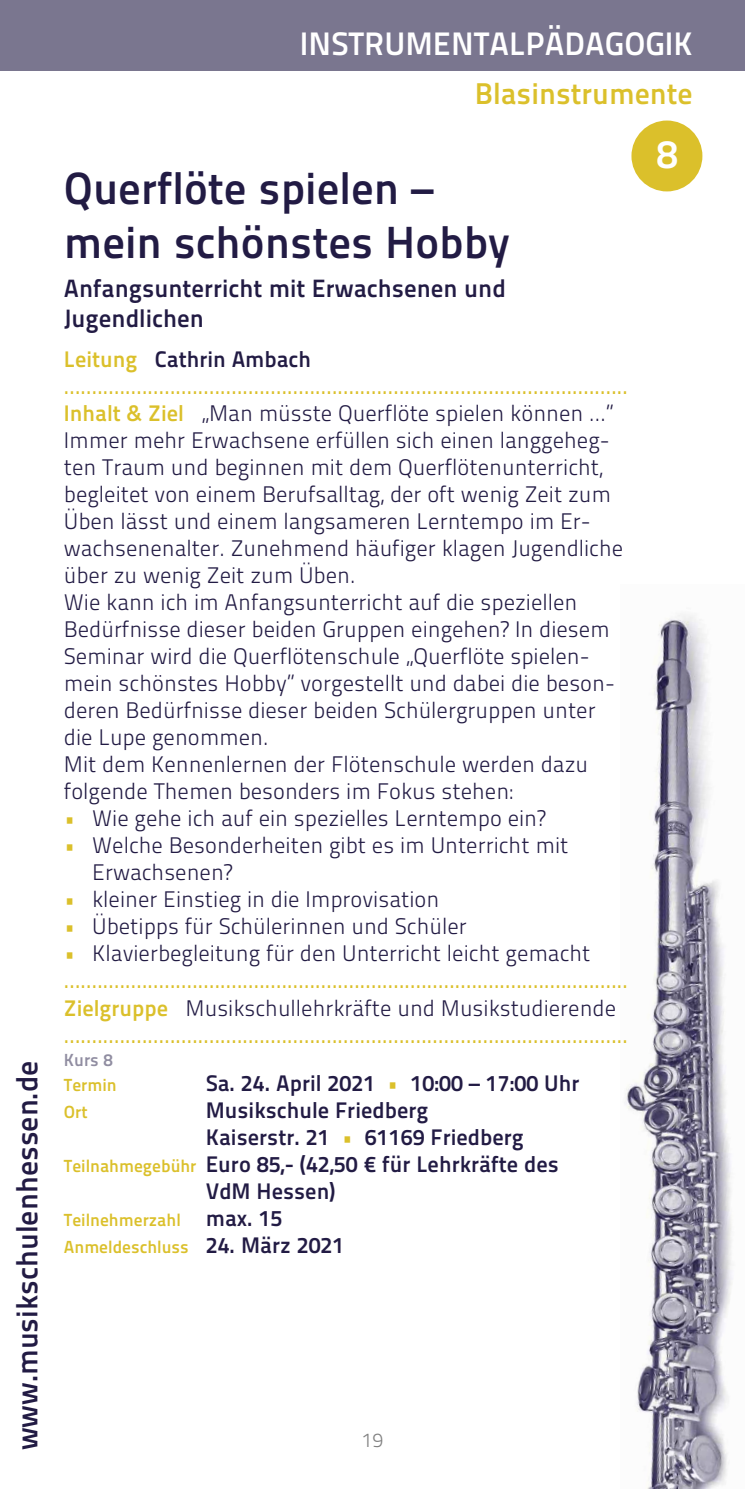
<style>
.page{position:relative;width:745px;height:1489px;background:#fff}
.page>*{position:absolute;margin:0;border:0;box-sizing:border-box;transform-origin:0 0}
.t1{font:45px/54px "Titillium Maps 26 L 750 wt";color:#221b44}
.t2{font:40px "Titillium Maps 26 L 750 wt";color:#fff}
.t3{font:32.5px "Titillium Maps 26 L 750 wt";color:#fff}
.t4{font:30px "Titillium Maps 26 L 750 wt";color:#221b44}
.t5{font:30px "Titillium Maps 26 L 750 wt";color:#dbc02b}
.t6{font:25px/30px "Titillium Maps 26 L 750 wt";color:#221b44}
.t7{font:22.5px/27px "Titillium Maps 26 L 250 wt";color:#221b44}
.t8{font:22.5px "Titillium Maps 26 L 500 wt";color:#dbc02b}
.t9{font:22.5px "Titillium Maps 26 L 750 wt";color:#221b44}
.t10{font:20px "Titillium Maps 26 L 250 wt";color:#808080}
.t11{font:17.5px/27px "Titillium Maps 26 L 750 wt";color:#dbc02b}
.t12{font:17.5px "Titillium Maps 26 L 750 wt";color:#908da1}
.s1{color:#dbc02b}
.s2{font-family:"Titillium Maps 26 L 750 wt";color:#dbc02b}
.s3{font-size:17.5px;color:#dbc02b}
.s4{font-size:22.5px;color:#221b44}
</style>
<div class="page">
<img style="left:624px;top:614px;width:109px;height:874px">
<div style="left:0;top:0;width:744px;height:71px;background:#7a768f"></div>
<div style="left:631px;top:120px;width:71px;height:71px;background:#dbc02b;border-radius:50%"></div>
<h3 class="t4" style="left:17px;top:1449px;width:391px;rotate:-90deg">www.musikschulenhessen.de</h3>
<h3 class="t3" style="left:300px;top:33px;width:394px">INSTRUMENTALPÄDAGOGIK</h3>
<h3 class="t5" style="left:474px;top:84px;width:219px">Blasinstrumente</h3>
<h2 class="t2" style="left:656px;top:141px;width:23px">8</h2>
<h1 class="t1" style="left:64px;top:166px;width:447px">Querflöte spielen – mein schönstes Hobby</h1>
<p class="t6" style="left:64px;top:276px;width:443px">Anfangsunterricht mit Erwachsenen und<br>Jugendlichen</p>
<p class="t9" style="left:64px;top:351px;width:248px"><span class="s1">Leitung</span> Cathrin Ambach</p>
<p class="t8" style="left:64px;top:378px;width:565px">.....................................................................................................</p>
<p class="t7" style="left:64px;top:402px;width:560px"><span class="s2">Inhalt &amp; Ziel</span> „Man müsste Querflöte spielen können ...” Immer mehr Erwachsene erfüllen sich einen langgeheg&shy;ten Traum und beginnen mit dem Querflötenunterricht, begleitet von einem Berufsalltag, der oft wenig Zeit zum Üben lässt und einem langsameren Lerntempo im Er&shy;wachsenenalter. Zunehmend häufiger klagen Jugendliche über zu wenig Zeit zum Üben.<br>Wie kann ich im Anfangsunterricht auf die speziellen Bedürfnisse dieser beiden Gruppen eingehen? In diesem Seminar wird die Querflötenschule „Querflöte spielen&shy;mein schönstes Hobby” vorgestellt und dabei die beson&shy;deren Bedürfnisse dieser beiden Schülergruppen unter die Lupe genommen.<br>Mit dem Kennenlernen der Flötenschule werden dazu folgende Themen besonders im Fokus stehen:</p>
<p class="t7" style="left:64px;top:807px;width:483px"><span class="s2">•</span> Wie gehe ich auf ein spezielles Lerntempo ein?</p>
<p class="t7" style="left:92px;top:834px;width:477px;text-indent:-28px"><span class="s2">•</span> Welche Besonderheiten gibt es im Unterricht mit<br>Erwachsenen?</p>
<p class="t7" style="left:64px;top:888px;width:376px"><span class="s2">•</span> kleiner Einstieg in die Improvisation</p>
<p class="t7" style="left:64px;top:915px;width:404px"><span class="s2">•</span> Übetipps für Schülerinnen und Schüler</p>
<p class="t7" style="left:64px;top:942px;width:528px"><span class="s2">•</span> Klavierbegleitung für den Unterricht leicht gemacht</p>
<p class="t8" style="left:64px;top:972px;width:565px">.....................................................................................................</p>
<p class="t7" style="left:64px;top:996px;width:553px"><span class="s2">Zielgruppe</span> Musikschullehrkräfte und Musikstudierende</p>
<p class="t8" style="left:64px;top:1026px;width:565px">.....................................................................................................</p>
<p class="t12" style="left:64px;top:1053px;width:50px">Kurs 8</p>
<p class="t11" style="left:64px;top:1072px;width:54px">Termin</p>
<p class="t9" style="left:206px;top:1074px;width:375px">Sa. 24. April 2021 <span class="s1">•</span> 10:00 – 17:00 Uhr</p>
<p class="t11" style="left:64px;top:1099px;width:25px">Ort</p>
<p class="t9" style="left:206px;top:1101px;width:224px">Musikschule Friedberg</p>
<p class="t9" style="left:206px;top:1128px;width:319px">Kaiserstr. 21 <span class="s1">•</span> 61169 Friedberg</p>
<p class="t9" style="left:64px;top:1155px;width:496px"><span class="s3">Teilnahmegebühr</span> Euro 85,- (42,50 € für Lehrkräfte des</p>
<p class="t9" style="left:206px;top:1182px;width:131px">VdM Hessen)</p>
<p class="t11" style="left:64px;top:1207px;width:282px">Teilnehmerzahl <span class="s4">max. 15<br></span>Anmeldeschluss <span class="s4">24. März 2021</span></p>
<p class="t10" style="left:361px;top:1433px;width:23px">19</p>
</div>
